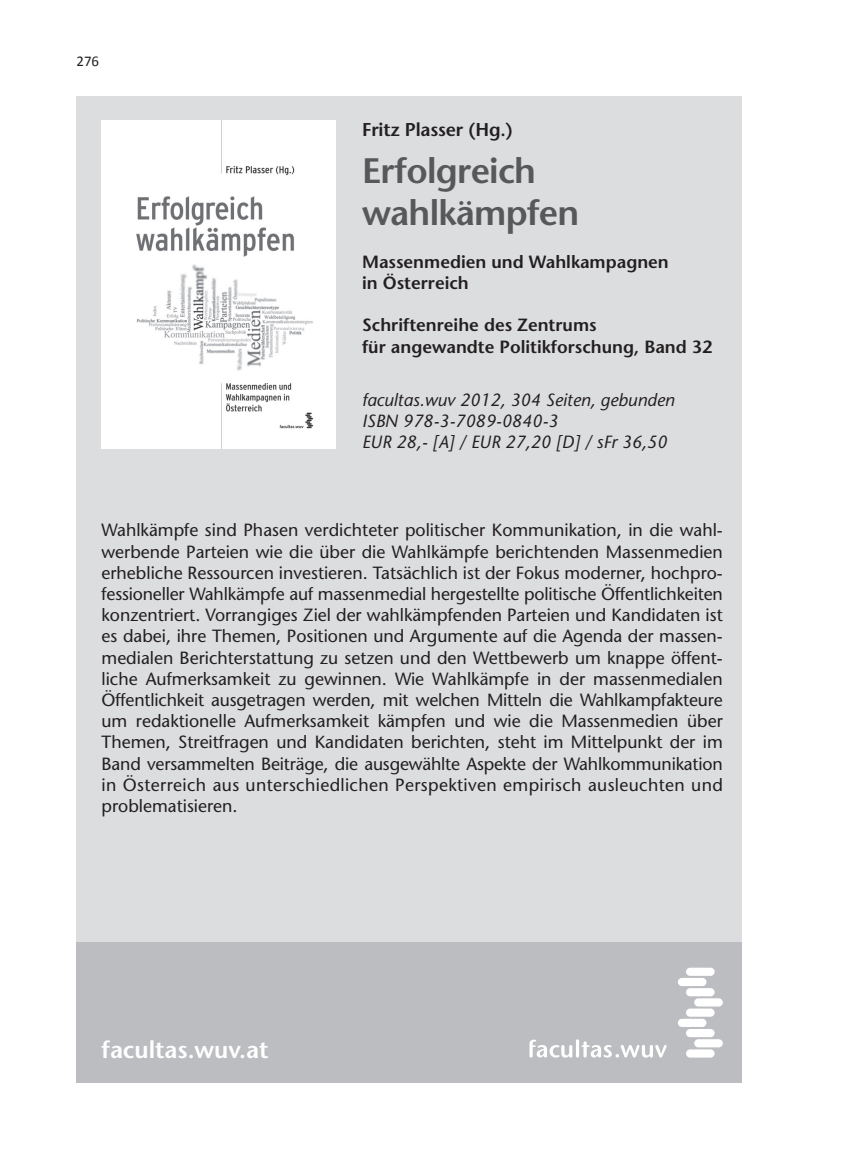
<style>
.page{position:relative;width:843px;height:1170px;background:#fff}
.page>*{position:absolute;margin:0;border:0;box-sizing:border-box;transform-origin:0 0}
.t1{font:600 35.35px/42.4px "Stone Sans";letter-spacing:-.02em;color:#57585a}
.t2{font:600 23.97px "Stone Sans";color:#fff}
.t3{font:600 18.55px "Stone Sans";letter-spacing:-.01em;color:#231f20}
.t4{font:18.03px "Lucida Grande";color:#231f20}
.t5{font:17.68px/21.2px "Stone Sans";letter-spacing:.02em;color:#231f20;text-align:justify}
.t6{font:600 17.68px/21.2px "Stone Sans";color:#231f20}
.t7{font:italic 17.68px/21.2px "Stone Sans";color:#231f20}
.t8{font:14.88px "Calibri";color:#231f20}
</style>
<div class="page">
<div style="left:76px;top:96px;width:665px;height:987px;background:#dcdddf"></div>
<div style="left:76px;top:942px;width:665px;height:141px;background:#bcbdc0"></div>
<hr style="left:576px;top:1039px;width:3px;height:18px;background:#fff;border-radius:2px">
<svg style="left:529px;top:1039px;width:43px;height:18px"></svg>
<svg style="left:581px;top:1041px;width:85px;height:16px"></svg>
<div style="left:677px;top:1019px;width:29px;height:8px;background:#fff;border-radius:4px"></div>
<div style="left:686px;top:1029px;width:28px;height:8px;background:#fff;border-radius:4px"></div>
<div style="left:694px;top:1039px;width:28px;height:8px;background:#fff;border-radius:4px"></div>
<div style="left:686px;top:1049px;width:28px;height:8px;background:#fff;border-radius:4px"></div>
<div style="left:677px;top:978px;width:29px;height:8px;background:#fff;border-radius:4px"></div>
<div style="left:686px;top:968px;width:28px;height:8px;background:#fff;border-radius:4px"></div>
<div style="left:686px;top:988px;width:28px;height:8px;background:#fff;border-radius:4px"></div>
<div style="left:694px;top:998px;width:28px;height:8px;background:#fff;border-radius:4px"></div>
<div style="left:686px;top:1008px;width:28px;height:9px;background:#fff;border-radius:4px"></div>
<img style="left:101px;top:121px;width:234px;height:327px">
<p class="t8" style="left:76px;top:51px;width:24px">276</p>
<p class="t3" style="left:362px;top:118px;width:152px">Fritz Plasser (Hg.)</p>
<h1 class="t1" style="left:362px;top:149px;width:219px">Erfolgreich wahlkämpfen</h1>
<p class="t6" style="left:362px;top:251px;width:308px">Massenmedien und Wahlkampagnen in Österreich</p>
<p class="t6" style="left:362px;top:314px;width:351px">Schriftenreihe des Zentrums<br>für angewandte Politikforschung, Band 32</p>
<p class="t7" style="left:362px;top:389px;width:314px">facultas.wuv 2012, 304 Seiten, gebunden<br>ISBN 978-3-7089-0840-3<br>EUR 28,- [A] / EUR 27,20 [D] / sFr 36,50</p>
<p class="t4" style="left:446px;top:444px;width:42px">44pt</p>
<p class="t5" style="left:101px;top:519px;width:622px">Wahlkämpfe sind Phasen verdichteter politischer Kommunikation, in die wahl&shy;werbende Parteien wie die über die Wahlkämpfe berichtenden Massenmedien erhebliche Ressourcen investieren. Tatsächlich ist der Fokus moderner, hochpro&shy;fessioneller Wahlkämpfe auf massenmedial hergestellte politische Öffentlichkeiten konzentriert. Vorrangiges Ziel der wahlkämpfenden Parteien und Kandidaten ist es dabei, ihre Themen, Positionen und Argumente auf die Agenda der massen&shy;medialen Berichterstattung zu setzen und den Wettbewerb um knappe öffent&shy;liche Aufmerksamkeit zu gewinnen. Wie Wahlkämpfe in der massenmedialen Öffentlichkeit ausgetragen werden, mit welchen Mitteln die Wahlkampfakteure um redaktionelle Aufmerksamkeit kämpfen und wie die Massenmedien über Themen, Streitfragen und Kandidaten berichten, steht im Mittelpunkt der im Band versammelten Beiträge, die ausgewählte Aspekte der Wahlkommunikation in Österreich aus unterschiedlichen Perspektiven empirisch ausleuchten und problematisieren.</p>
<p class="t4" style="left:446px;top:700px;width:42px">32pt</p>
<h2 class="t2" style="left:101px;top:1034px;width:168px">facultas.wuv.at</h2>
</div>
